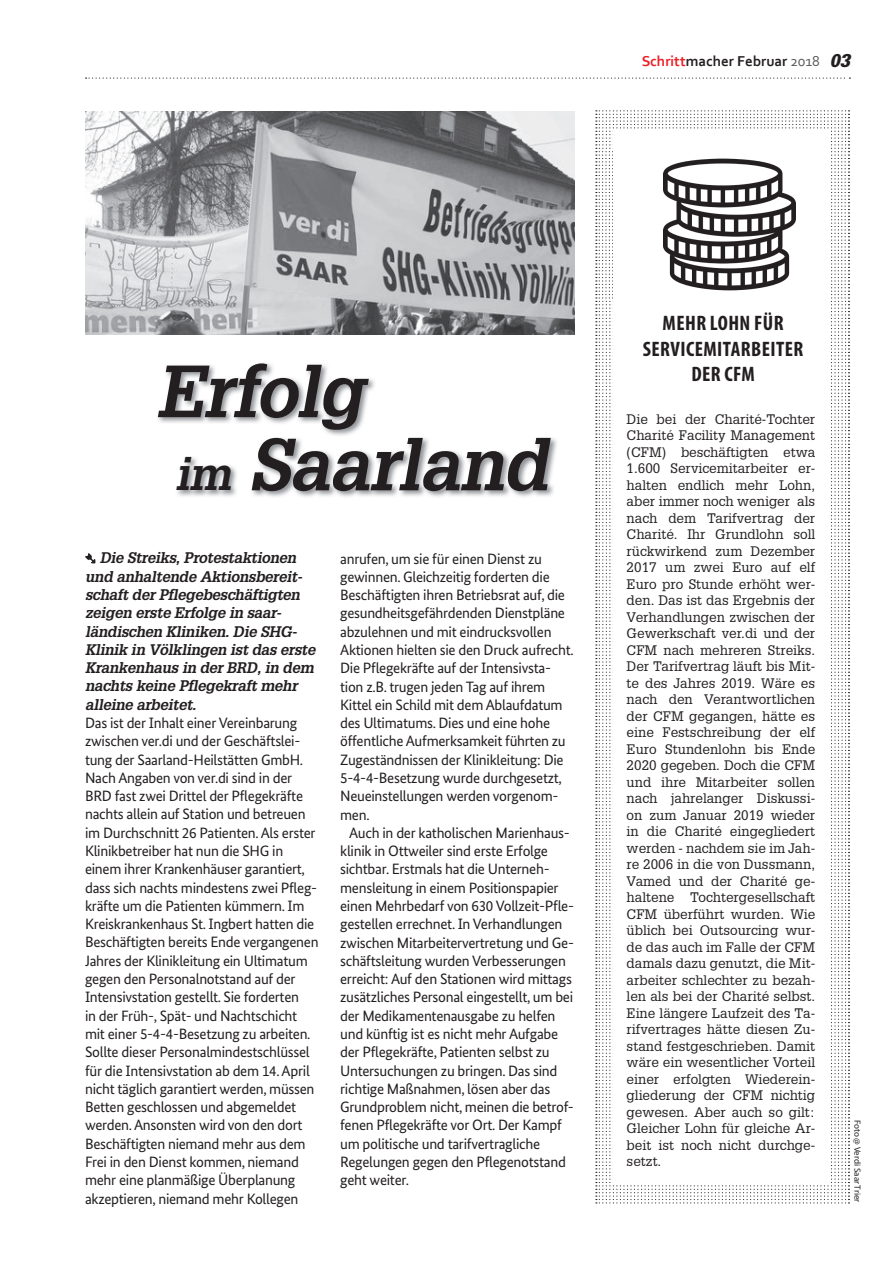
<style>
.page{position:relative;width:893px;height:1263px;background:#fff}
.page>*{position:absolute;margin:0;border:0;box-sizing:border-box;transform-origin:0 0}
.t1{font:italic 700 72px/73.2px "Glypha LT";letter-spacing:-.02em;color:#231f20}
.t2{font:700 condensed 21px/25.2px "Myriad Pro";letter-spacing:.02em;color:#231f20;text-align:center}
.t3{font:15px/18.3px "Bundes Sans";letter-spacing:-.02em;color:#231f20}
.t4{font:italic 700 15px/18.3px "Glypha LT";letter-spacing:-.02em;color:#231f20}
.t5{font:700 15px "Corbel";color:#231f20}
.t6{font:13.5px/16.5px "Glypha LT";color:#231f20;text-align:justify}
.t7{font:9px "Myriad Pro";color:#231f20}
.s1{color:#ee1d23}
.s2{font-weight:400;color:#57585a}
.s3{font-family:"Glypha LT";font-weight:900;font-style:italic;font-size:18px}
.s4{font-size:45px}
</style>
<div class="page">
<svg style="left:86px;top:78px;width:764px;height:1px"></svg>
<svg style="left:85px;top:553px;width:10px;height:10px"></svg>
<svg style="left:596px;top:110px;width:253px;height:1093px"></svg>
<div style="left:613px;top:130px;width:216px;height:1055px;background:#fff"></div>
<img style="left:158px;top:363px;width:399px;height:134px">
<img style="left:663px;top:158px;width:132px;height:133px">
<img style="left:85px;top:112px;width:489px;height:222px">
<p class="t5" style="left:642px;top:52px;width:210px"><span class="s1">Schritt</span>macher Februar <span class="s2">2018</span> <span class="s3">03</span></p>
<h1 class="t1" style="left:156px;top:353px;width:394px">Erfolg<br><span class="s4">im</span> Saarland</h1>
<p class="t4" style="left:85px;top:549px;width:232px;text-indent:15px">Die Streiks, Protestaktionen und anhaltende Aktionsbereit&shy;schaft der Pflegebeschäftigten zeigen erste Erfolge in saar&shy;ländischen Kliniken. Die SHG-<br>Klinik in Völklingen ist das erste<br>Krankenhaus in der BRD, in dem nachts keine Pflegekraft mehr alleine arbeitet.</p>
<p class="t3" style="left:85px;top:714px;width:235px">Das ist der Inhalt einer Vereinbarung zwischen ver.di und der Geschäftslei&shy;tung der Saarland-Heilstätten GmbH.<br>Nach Angaben von ver.di sind in der BRD fast zwei Drittel der Pflegekräfte nachts allein auf Station und betreuen im Durchschnitt 26 Patienten. Als erster Klinikbetreiber hat nun die SHG in einem ihrer Krankenhäuser garantiert, dass sich nachts mindestens zwei Pfleg&shy;kräfte um die Patienten kümmern. Im Kreiskrankenhaus St. Ingbert hatten die Beschäftigten bereits Ende vergangenen Jahres der Klinikleitung ein Ultimatum gegen den Personalnotstand auf der Intensivstation gestellt. Sie forderten<br>in der Früh-, Spät- und Nachtschicht mit einer 5-4-4-Besetzung zu arbeiten.<br>Sollte dieser Personalmindestschlüssel für die Intensivstation ab dem 14. April nicht täglich garantiert werden, müssen Betten geschlossen und abgemeldet werden. Ansonsten wird von den dort Beschäftigten niemand mehr aus dem Frei in den Dienst kommen, niemand mehr eine planmäßige Überplanung akzeptieren, niemand mehr Kollegen</p>
<p class="t3" style="left:340px;top:549px;width:203px">anrufen, um sie für einen Dienst zu</p>
<p class="t3" style="left:340px;top:567px;width:211px">gewinnen. Gleichzeitig forderten die</p>
<p class="t3" style="left:340px;top:586px;width:226px">Beschäftigten ihren Betriebsrat auf, die</p>
<p class="t3" style="left:340px;top:604px;width:226px">gesundheitsgefährdenden Dienstpläne</p>
<p class="t3" style="left:340px;top:622px;width:213px">abzulehnen und mit eindrucksvollen</p>
<p class="t3" style="left:340px;top:640px;width:235px">Aktionen hielten sie den Druck aufrecht.</p>
<p class="t3" style="left:340px;top:659px;width:212px">Die Pflegekräfte auf der Intensivsta-</p>
<p class="t3" style="left:340px;top:677px;width:207px">tion z.B. trugen jeden Tag auf ihrem</p>
<p class="t3" style="left:340px;top:695px;width:224px">Kittel ein Schild mit dem Ablaufdatum</p>
<p class="t3" style="left:340px;top:714px;width:211px">des Ultimatums. Dies und eine hohe</p>
<p class="t3" style="left:340px;top:732px;width:227px">öffentliche Aufmerksamkeit führten zu</p>
<p class="t3" style="left:340px;top:750px;width:225px">Zugeständnissen der Klinikleitung: Die</p>
<p class="t3" style="left:340px;top:768px;width:223px">5-4-4-Besetzung wurde durchgesetzt,</p>
<p class="t3" style="left:340px;top:787px;width:220px">Neueinstellungen werden vorgenom-</p>
<p class="t3" style="left:340px;top:805px;width:31px">men.</p>
<p class="t3" style="left:349px;top:823px;width:222px">Auch in der katholischen Marienhaus-</p>
<p class="t3" style="left:340px;top:842px;width:209px">klinik in Ottweiler sind erste Erfolge</p>
<p class="t3" style="left:340px;top:860px;width:211px">sichtbar. Erstmals hat die Unterneh-</p>
<p class="t3" style="left:340px;top:878px;width:220px">mensleitung in einem Positionspapier</p>
<p class="t3" style="left:340px;top:896px;width:235px">einen Mehrbedarf von 630 Vollzeit-Pfle-</p>
<p class="t3" style="left:340px;top:915px;width:224px">gestellen errechnet. In Verhandlungen</p>
<p class="t3" style="left:340px;top:933px;width:235px">zwischen Mitarbeitervertretung und Ge-</p>
<p class="t3" style="left:340px;top:951px;width:227px">schäftsleitung wurden Verbesserungen</p>
<p class="t3" style="left:340px;top:970px;width:233px">erreicht: Auf den Stationen wird mittags</p>
<p class="t3" style="left:340px;top:988px;width:234px">zusätzliches Personal eingestellt, um bei</p>
<p class="t3" style="left:340px;top:1006px;width:217px">der Medikamentenausgabe zu helfen</p>
<p class="t3" style="left:340px;top:1024px;width:220px">und künftig ist es nicht mehr Aufgabe</p>
<p class="t3" style="left:340px;top:1043px;width:211px">der Pflegekräfte, Patienten selbst zu</p>
<p class="t3" style="left:340px;top:1061px;width:219px">Untersuchungen zu bringen. Das sind</p>
<p class="t3" style="left:340px;top:1079px;width:212px">richtige Maßnahmen, lösen aber das</p>
<p class="t3" style="left:340px;top:1098px;width:235px">Grundproblem nicht, meinen die betrof-</p>
<p class="t3" style="left:340px;top:1116px;width:223px">fenen Pflegekräfte vor Ort. Der Kampf</p>
<p class="t3" style="left:340px;top:1134px;width:201px">um politische und tarifvertragliche</p>
<p class="t3" style="left:340px;top:1152px;width:227px">Regelungen gegen den Pflegenotstand</p>
<p class="t3" style="left:340px;top:1171px;width:70px">geht weiter.</p>
<h2 class="t2" style="left:643px;top:310px;width:162px">MEHR LOHN FÜR<br>SERVICEMITARBEITER<br>DER CFM</h2>
<p class="t6" style="left:627px;top:410px;width:190px">Die bei der Charité-Tochter Charité Facility Management (CFM) beschäftigten etwa 1.600 Servicemitarbeiter er&shy;halten endlich mehr Lohn, aber immer noch weniger als nach dem Tarifvertrag der Charité. Ihr Grundlohn soll rückwirkend zum Dezember 2017 um zwei Euro auf elf Euro pro Stunde erhöht wer&shy;den. Das ist das Ergebnis der Verhandlungen zwischen der Gewerkschaft ver.di und der CFM nach mehreren Streiks.<br>Der Tarifvertrag läuft bis Mit&shy;te des Jahres 2019. Wäre es nach den Verantwortlichen der CFM gegangen, hätte es eine Festschreibung der elf Euro Stundenlohn bis Ende 2020 gegeben. Doch die CFM und ihre Mitarbeiter sollen nach jahrelanger Diskussi&shy;on zum Januar 2019 wieder in die Charité eingegliedert werden - nachdem sie im Jah&shy;re 2006 in die von Dussmann, Vamed und der Charité ge&shy;haltene Tochtergesellschaft CFM überführt wurden. Wie üblich bei Outsourcing wur&shy;de das auch im Falle der CFM damals dazu genutzt, die Mit&shy;arbeiter schlechter zu bezah&shy;len als bei der Charité selbst.<br>Eine längere Laufzeit des Ta&shy;rifvertrages hätte diesen Zu&shy;stand festgeschrieben. Damit wäre ein wesentlicher Vorteil einer erfolgten Wiederein&shy;gliederung der CFM nichtig gewesen. Aber auch so gilt:<br>Gleicher Lohn für gleiche Ar&shy;beit ist noch nicht durchge&shy;setzt.</p>
<p class="t7" style="left:863px;top:1119px;width:84px;rotate:90deg">Foto @ Verdi Saar Trier</p>
</div>
